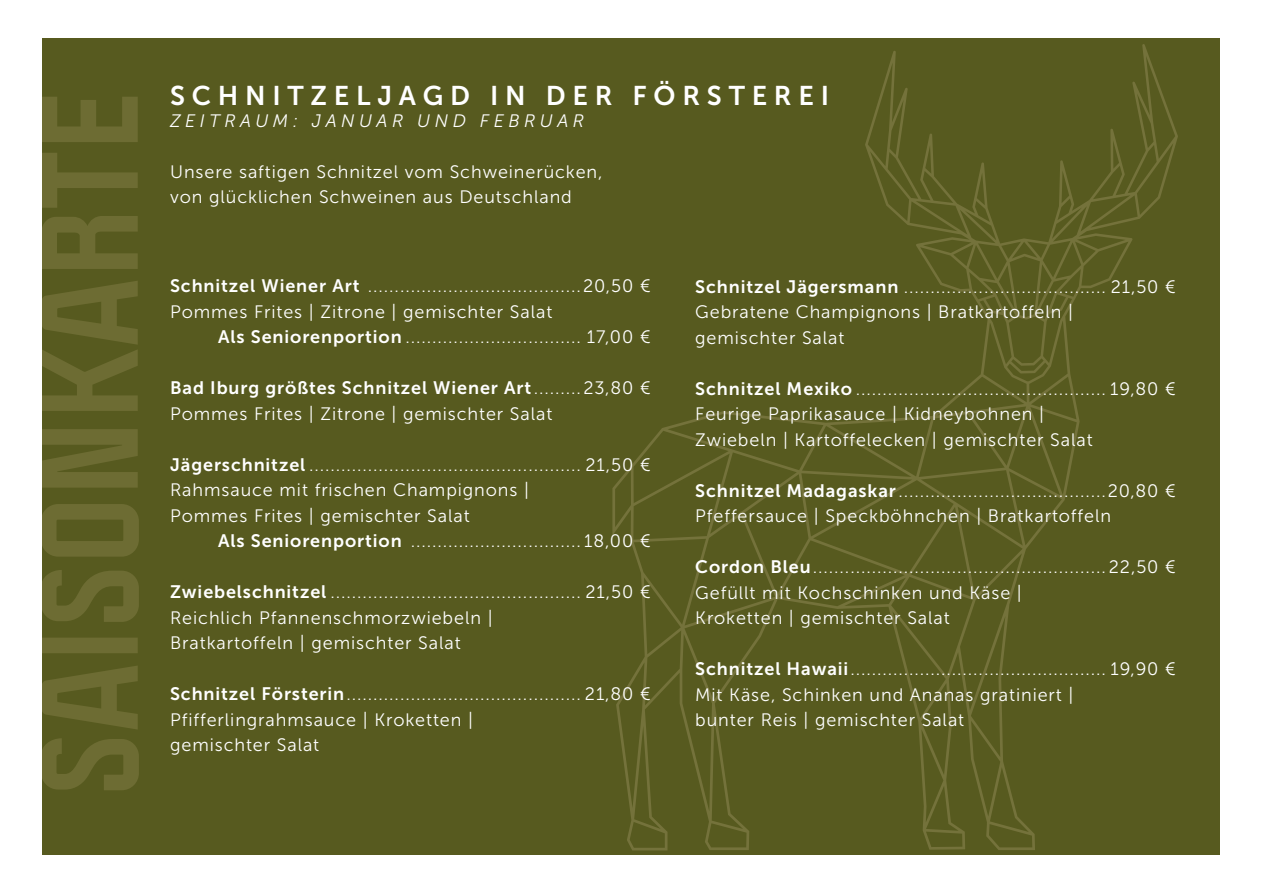
<style>
.page{position:relative;width:1263px;height:893px;background:#fff}
.page>*{position:absolute;margin:0;border:0;box-sizing:border-box;transform-origin:0 0}
.t1{font:27px "Museo Sans 700";letter-spacing:.25em;color:#fff}
.t2{font:18px/25.5px "Museo Sans 300";letter-spacing:.05em;color:#fff}
.t3{font:18px "Museo Sans 700";letter-spacing:.05em;color:#fff}
.t4{font:italic 18px "Museo Sans 300";letter-spacing:.25em;color:#fff}
.s1{font-family:"Museo Sans 700"}
.s2{font-family:"Museo Sans 300"}
</style>
<div class="page">
<div style="left:43px;top:38px;width:1177px;height:817px;background:#575a1f"></div>
<svg style="left:43px;top:97px;width:96px;height:693px;fill:#65652c"></svg>
<svg style="left:612px;top:44px;width:566px;height:806px"></svg>
<h1 class="t1" style="left:170px;top:81px;width:660px">SCHNITZELJAGD IN DER FÖRSTEREI</h1>
<p class="t4" style="left:170px;top:111px;width:416px">ZEITRAUM: JANUAR UND FEBRUAR</p>
<p class="t2" style="left:170px;top:159px;width:434px">Unsere saftigen Schnitzel vom Schweinerücken, von glücklichen Schweinen aus Deutschland</p>
<p class="t2" style="left:170px;top:273px;width:482px"><span class="s1">Schnitzel Wiener Art</span> ........................................20,50 €<br>Pommes Frites | Zitrone | gemischter Salat</p>
<p class="t2" style="left:218px;top:324px;width:434px"><span class="s1">Als Seniorenportion</span> ................................. 17,00 €</p>
<p class="t3" style="left:170px;top:378px;width:482px">Bad Iburg größtes Schnitzel Wiener Art<span class="s2">.........23,80 €</span></p>
<p class="t2" style="left:170px;top:401px;width:384px">Pommes Frites | Zitrone | gemischter Salat</p>
<p class="t2" style="left:170px;top:452px;width:482px"><span class="s1">Jägerschnitzel</span> ................................................... 21,50 €<br>Rahmsauce mit frischen Champignons |<br>Pommes Frites | gemischter Salat</p>
<p class="t2" style="left:218px;top:528px;width:434px"><span class="s1">Als Seniorenportion</span> ................................ 18,00 €</p>
<p class="t2" style="left:170px;top:579px;width:482px"><span class="s1">Zwiebelschnitzel</span> ............................................... 21,50 €<br>Reichlich Pfannenschmorzwiebeln |<br>Bratkartoffeln | gemischter Salat</p>
<p class="t2" style="left:170px;top:681px;width:482px"><span class="s1">Schnitzel Försterin</span>............................................ 21,80 €<br>Pfifferlingrahmsauce | Kroketten |<br>gemischter Salat</p>
<p class="t2" style="left:695px;top:274px;width:482px"><span class="s1">Schnitzel Jägersmann</span> ...................................... 21,50 €<br>Gebratene Champignons | Bratkartoffeln | gemischter Salat</p>
<p class="t2" style="left:695px;top:376px;width:482px"><span class="s1">Schnitzel Mexiko</span> ............................................... 19,80 €<br>Feurige Paprikasauce | Kidneybohnen |<br>Zwiebeln | Kartoffelecken | gemischter Salat</p>
<p class="t2" style="left:695px;top:478px;width:482px"><span class="s1">Schnitzel Madagaskar</span>.......................................20,80 €<br>Pfeffersauce | Speckböhnchen | Bratkartoffeln</p>
<p class="t2" style="left:695px;top:554px;width:482px"><span class="s1">Cordon Bleu</span>.......................................................22,50 €<br>Gefüllt mit Kochschinken und Käse |<br>Kroketten | gemischter Salat</p>
<p class="t2" style="left:695px;top:656px;width:482px"><span class="s1">Schnitzel Hawaii</span>................................................ 19,90 €<br>Mit Käse, Schinken und Ananas gratiniert |<br>bunter Reis | gemischter Salat</p>
</div>
